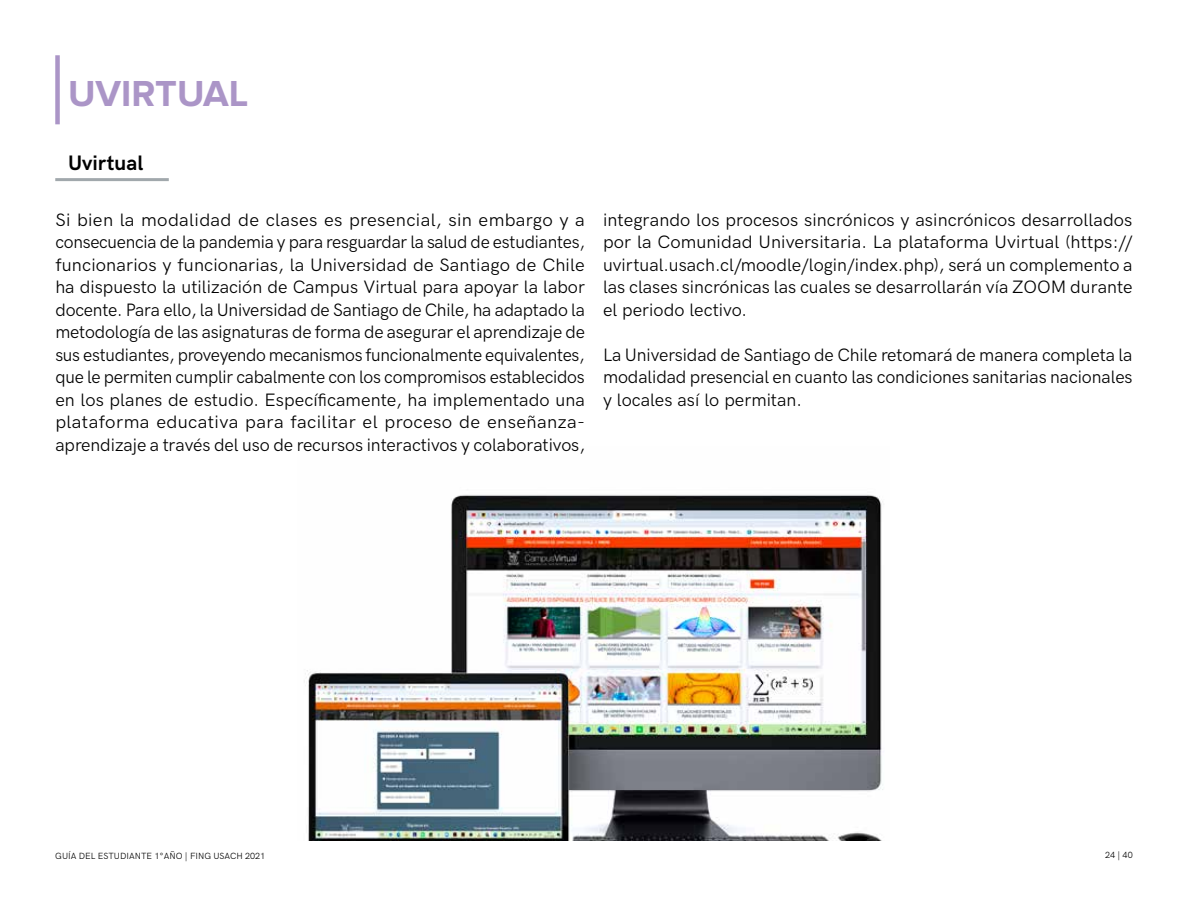
<style>
.page{position:relative;width:1188px;height:918px;background:#fff}
.page>*{position:absolute;margin:0;border:0;box-sizing:border-box;transform-origin:0 0}
.t1{font:700 37.5px "Proxima Nova";color:#ab95c7}
.t2{font:700 21px "HK Grotesk";color:#000}
.t3{font:18px/22.5px "HK Grotesk";letter-spacing:-.005em;color:#000;text-align:justify}
.t4{font:9px "HK Grotesk";color:#000}
</style>
<div class="page">
<img style="left:304px;top:494px;width:579px;height:346px">
<div style="left:55px;top:55px;width:5px;height:69px;background:#ab95c7"></div>
<hr style="left:55px;top:178px;width:114px;height:3px;background:#a1a8ac">
<h1 class="t1" style="left:68px;top:72px;width:182px">UVIRTUAL</h1>
<p class="t2" style="left:68px;top:147px;width:77px">Uvirtual</p>
<p class="t3" style="left:55px;top:207px;width:531px">Si bien la modalidad de clases es presencial, sin embargo y a consecuencia de la pandemia y para resguardar la salud de estudiantes, funcionarios y funcionarias, la Universidad de Santiago de Chile ha dispuesto la utilización de Campus Virtual para apoyar la labor docente. Para ello, la Universidad de Santiago de Chile, ha adaptado la metodología de las asignaturas de forma de asegurar el aprendizaje de sus estudiantes, proveyendo mecanismos funcionalmente equivalentes, que le permiten cumplir cabalmente con los compromisos establecidos en los planes de estudio. Específicamente, ha implementado una plataforma educativa para facilitar el proceso de enseñanza&shy;aprendizaje a través del uso de recursos interactivos y colaborativos,</p>
<p class="t3" style="left:603px;top:207px;width:531px">integrando los procesos sincrónicos y asincrónicos desarrollados por la Comunidad Universitaria. La plataforma Uvirtual (https:// uvirtual.usach.cl/moodle/login/index.php), será un complemento a las clases sincrónicas las cuales se desarrollarán vía ZOOM durante el periodo lectivo.</p>
<p class="t3" style="left:603px;top:342px;width:531px">La Universidad de Santiago de Chile retomará de manera completa la modalidad presencial en cuanto las condiciones sanitarias nacionales y locales así lo permitan.</p>
<p class="t4" style="left:55px;top:849px;width:212px">GUÍA DEL ESTUDIANTE 1°AÑO | FING USACH 2021</p>
<p class="t4" style="left:1105px;top:848px;width:29px">24 | 40</p>
</div>
